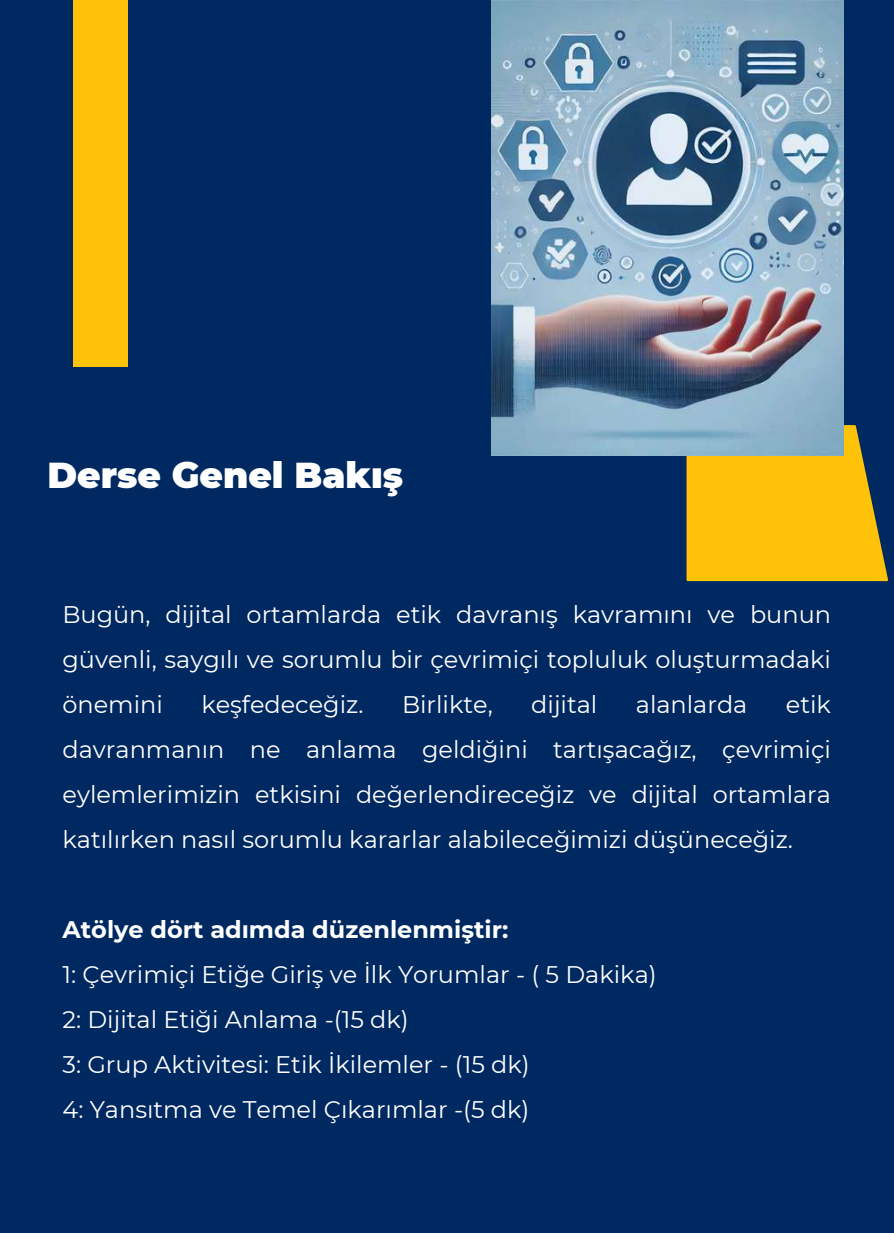
<style>
.page{position:relative;width:894px;height:1233px;background:#fff}
.page>*{position:absolute;margin:0;border:0;box-sizing:border-box;transform-origin:0 0}
.t1{font:900 36px "Montserrat";color:#fff}
.t2{font:24px/45px "Montserrat";color:#fff;text-align:justify}
.t3{font:700 24px "Montserrat";color:#fff}
</style>
<div class="page">
<div style="left:0;top:0;width:893px;height:1233px;background:#002961"></div>
<svg style="left:686px;top:425px;width:201px;height:156px"></svg>
<div style="left:73px;top:0;width:55px;height:366px;background:#fec209"></div>
<img style="left:491px;top:0;width:352px;height:455px">
<h1 class="t1" style="left:47px;top:453px;width:357px">Derse Genel Bakış</h1>
<p class="t2" style="left:62px;top:592px;width:769px">Bugün, dijital ortamlarda etik davranış kavramını ve bunun güvenli, saygılı ve sorumlu bir çevrimiçi topluluk oluşturmadaki önemini</p>
<p class="t2" style="left:201px;top:682px;width:164px">keşfedeceğiz.</p>
<p class="t2" style="left:402px;top:682px;width:92px">Birlikte,</p>
<p class="t2" style="left:531px;top:682px;width:68px">dijital</p>
<p class="t2" style="left:635px;top:682px;width:113px">alanlarda</p>
<p class="t2" style="left:62px;top:682px;width:769px;text-indent:723px">etik davranmanın ne anlama geldiğini tartışacağız, çevrimiçi eylemlerimizin etkisini değerlendireceğiz ve dijital ortamlara katılırken nasıl sorumlu kararlar alabileceğimizi düşüneceğiz.</p>
<p class="t3" style="left:62px;top:915px;width:447px">Atölye dört adımda düzenlenmiştir:</p>
<p class="t2" style="left:62px;top:952px;width:595px;text-align:left">1: Çevrimiçi Etiğe Giriş ve İlk Yorumlar - ( 5 Dakika)<br>2: Dijital Etiği Anlama -(15 dk)<br>3: Grup Aktivitesi: Etik İkilemler - (15 dk)<br>4: Yansıtma ve Temel Çıkarımlar -(5 dk)</p>
</div>
